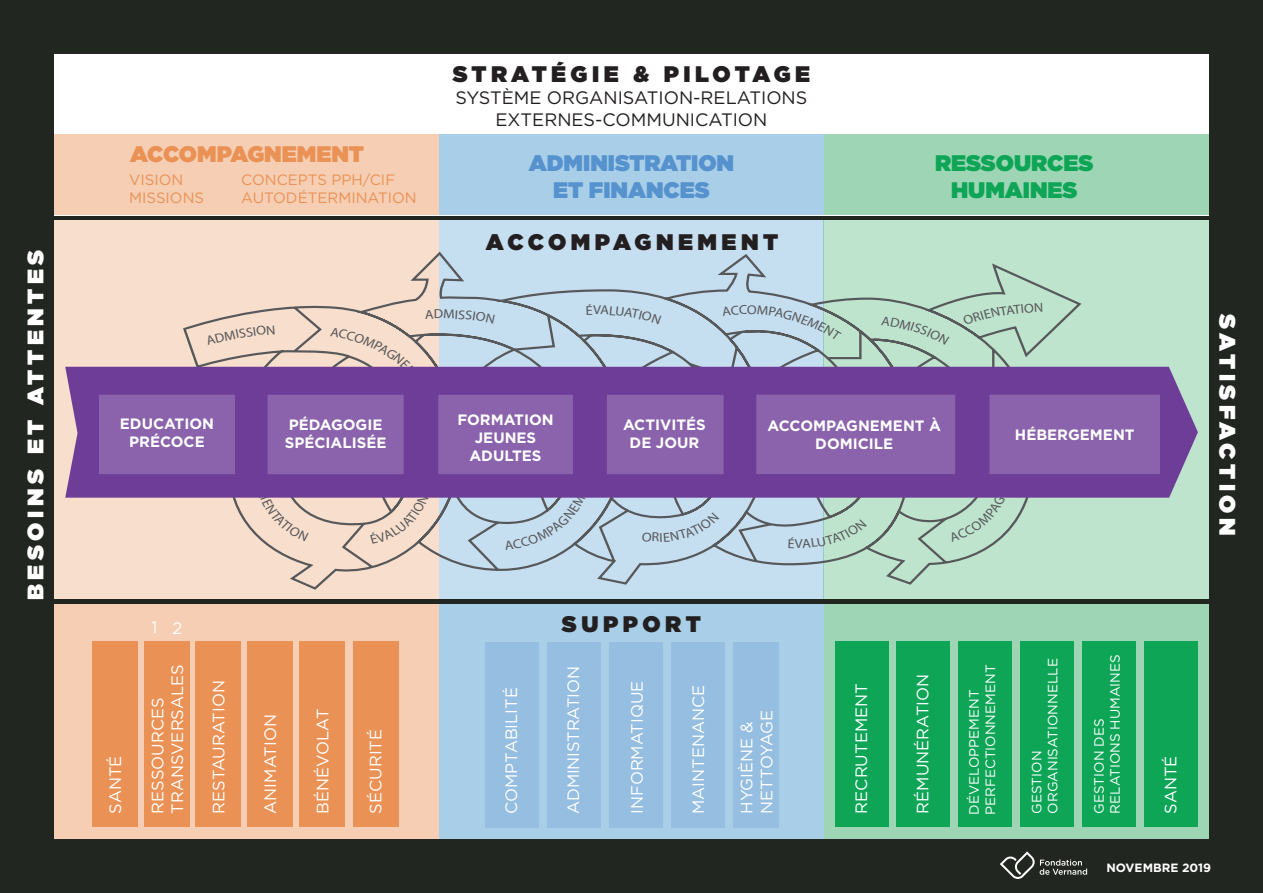
<style>
.page{position:relative;width:1263px;height:893px;background:#222620}
.page>*{position:absolute;margin:0;border:0;box-sizing:border-box;transform-origin:0 0}
.t1{font:900 22.5px "Gotham";letter-spacing:.2em;color:#231f20}
.t2{font:900 22.5px "Gotham";letter-spacing:.2em;color:#fff}
.t3{font:900 22.5px "Gotham";color:#5692ce}
.t4{font:900 22.5px "Gotham";color:#0ea557}
.t5{font:900 22.5px "Gotham";color:#ea9256}
.t6{font:18px/21.6px "Gotham";color:#231f20;text-align:center}
.t7{font:16.5px "Gotham";color:#fff}
.t8{font:16.5px "Gotham";letter-spacing:-.02em;color:#fff}
.t9{font:700 15px/18px "Gotham";color:#fff;text-align:center}
.t10{font:15px "Gotham";color:#ea9256}
.t11{font:13.5px "Gotham";color:#fff}
.t12{font:700 12px "Gotham";color:#fff}
</style>
<div class="page">
<div style="left:54px;top:605px;width:385px;height:234px;background:#f5ceb3"></div>
<div style="left:439px;top:605px;width:385px;height:234px;background:#a8cee8"></div>
<div style="left:824px;top:605px;width:385px;height:234px;background:#9ed6b5"></div>
<div style="left:54px;top:54px;width:1155px;height:161px;background:#fff"></div>
<div style="left:439px;top:135px;width:385px;height:80px;background:#a8cee8"></div>
<div style="left:54px;top:135px;width:385px;height:80px;background:#f5ceb3"></div>
<div style="left:824px;top:135px;width:385px;height:80px;background:#9ed6b5"></div>
<div style="left:439px;top:220px;width:385px;height:378px;background:#c5def0"></div>
<div style="left:54px;top:220px;width:385px;height:378px;background:#f8decc"></div>
<div style="left:824px;top:220px;width:385px;height:378px;background:#bee4ce"></div>
<div style="left:547px;top:642px;width:54px;height:185px;background:#95bee0"></div>
<div style="left:485px;top:642px;width:54px;height:185px;background:#95bee0"></div>
<div style="left:609px;top:642px;width:54px;height:185px;background:#95bee0"></div>
<div style="left:671px;top:642px;width:54px;height:185px;background:#95bee0"></div>
<div style="left:93px;top:642px;width:45px;height:185px;background:#ea9256"></div>
<div style="left:144px;top:642px;width:45px;height:185px;background:#ea9256"></div>
<div style="left:195px;top:642px;width:45px;height:185px;background:#ea9256"></div>
<div style="left:733px;top:642px;width:45px;height:185px;background:#95bee0"></div>
<div style="left:299px;top:642px;width:45px;height:185px;background:#ea9256"></div>
<div style="left:353px;top:641px;width:46px;height:185px;background:#ea9256"></div>
<div style="left:247px;top:642px;width:45px;height:185px;background:#ea9256"></div>
<div style="left:835px;top:642px;width:53px;height:185px;background:#0ea557"></div>
<div style="left:958px;top:642px;width:53px;height:185px;background:#0ea557"></div>
<div style="left:896px;top:642px;width:53px;height:185px;background:#0ea557"></div>
<div style="left:1020px;top:642px;width:54px;height:185px;background:#0ea557"></div>
<div style="left:1144px;top:642px;width:54px;height:185px;background:#0ea557"></div>
<div style="left:1082px;top:642px;width:54px;height:185px;background:#0ea557"></div>
<svg style="left:183px;top:252px;width:898px;height:338px"></svg>
<div style="left:65px;top:367px;width:1104px;height:131px;background:#6e3d98"></div>
<svg style="left:1169px;top:367px;width:29px;height:131px"></svg>
<svg style="left:1000px;top:851px;width:87px;height:28px"></svg>
<div style="left:99px;top:395px;width:136px;height:79px;background:#8a63ac"></div>
<div style="left:268px;top:395px;width:136px;height:79px;background:#8a63ac"></div>
<div style="left:438px;top:395px;width:135px;height:79px;background:#8a63ac"></div>
<div style="left:607px;top:395px;width:116px;height:79px;background:#8a63ac"></div>
<div style="left:756px;top:395px;width:199px;height:79px;background:#8a63ac"></div>
<div style="left:989px;top:395px;width:171px;height:79px;background:#8a63ac"></div>
<svg style="left:206px;top:325px;width:69px;height:20px"></svg>
<svg style="left:330px;top:327px;width:88px;height:50px"></svg>
<svg style="left:258px;top:489px;width:51px;height:52px"></svg>
<svg style="left:370px;top:495px;width:59px;height:49px"></svg>
<svg style="left:425px;top:309px;width:70px;height:14px"></svg>
<svg style="left:504px;top:495px;width:81px;height:55px"></svg>
<svg style="left:587px;top:304px;width:74px;height:20px"></svg>
<svg style="left:642px;top:512px;width:77px;height:30px"></svg>
<svg style="left:722px;top:305px;width:120px;height:35px"></svg>
<svg style="left:788px;top:519px;width:79px;height:29px"></svg>
<svg style="left:881px;top:316px;width:68px;height:29px"></svg>
<svg style="left:949px;top:495px;width:56px;height:47px"></svg>
<svg style="left:962px;top:303px;width:80px;height:22px"></svg>
<p class="t2" style="left:19px;top:600px;width:352px;rotate:-90deg">BESOINS ET ATTENTES</p>
<p class="t5" style="left:130px;top:137px;width:235px">ACCOMPAGNEMENT</p>
<p class="t10" style="left:129px;top:170px;width:56px">VISION</p>
<p class="t10" style="left:129px;top:188px;width:76px">MISSIONS</p>
<p class="t10" style="left:241px;top:170px;width:155px">CONCEPTS PPH/CIF</p>
<p class="t10" style="left:241px;top:188px;width:177px">AUTODÉTERMINATION</p>
<p class="t9" style="left:120px;top:415px;width:96px">EDUCATION</p>
<p class="t9" style="left:129px;top:433px;width:77px">PRÉCOCE</p>
<p class="t9" style="left:289px;top:415px;width:95px">PÉDAGOGIE</p>
<p class="t9" style="left:285px;top:433px;width:103px">SPÉCIALISÉE</p>
<p class="t7" style="left:105px;top:814px;width:60px;rotate:-90deg">SANTÉ</p>
<p class="t7" style="left:152px;top:617px;width:32px">1 2</p>
<p class="t7" style="left:167px;top:814px;width:151px;rotate:-90deg">TRANSVERSALES</p>
<p class="t7" style="left:147px;top:814px;width:118px;rotate:-90deg">RESSOURCES</p>
<p class="t7" style="left:208px;top:814px;width:135px;rotate:-90deg">RESTAURATION</p>
<p class="t7" style="left:260px;top:814px;width:101px;rotate:-90deg">ANIMATION</p>
<p class="t7" style="left:312px;top:814px;width:107px;rotate:-90deg">BÉNÉVOLAT</p>
<p class="t7" style="left:365px;top:814px;width:86px;rotate:-90deg">SÉCURITÉ</p>
<p class="t1" style="left:453px;top:58px;width:359px">STRATÉGIE &amp; PILOTAGE</p>
<p class="t6" style="left:456px;top:87px;width:353px">SYSTÈME ORGANISATION-RELATIONS<br>EXTERNES-COMMUNICATION</p>
<p class="t3" style="left:529px;top:147px;width:207px">ADMINISTRATION</p>
<p class="t3" style="left:553px;top:174px;width:158px">ET FINANCES</p>
<p class="t1" style="left:486px;top:226px;width:294px">ACCOMPAGNEMENT</p>
<p class="t4" style="left:935px;top:147px;width:160px">RESSOURCES</p>
<p class="t4" style="left:951px;top:174px;width:128px">HUMAINES</p>
<p class="t9" style="left:457px;top:410px;width:98px">FORMATION<br>JEUNES</p>
<p class="t9" style="left:469px;top:446px;width:74px">ADULTES</p>
<p class="t9" style="left:623px;top:415px;width:84px">ACTIVITÉS</p>
<p class="t9" style="left:630px;top:433px;width:71px">DE JOUR</p>
<p class="t9" style="left:768px;top:417px;width:175px">ACCOMPAGNEMENT À<br>DOMICILE</p>
<p class="t9" style="left:1015px;top:425px;width:121px">HÉBERGEMENT</p>
<p class="t2" style="left:1243px;top:314px;width:223px;rotate:90deg">SATISFACTION</p>
<p class="t7" style="left:501px;top:814px;width:128px;rotate:-90deg">COMPTABILITÉ</p>
<p class="t1" style="left:562px;top:607px;width:141px">SUPPORT</p>
<p class="t7" style="left:563px;top:814px;width:149px;rotate:-90deg">ADMINISTRATION</p>
<p class="t7" style="left:626px;top:814px;width:135px;rotate:-90deg">INFORMATIQUE</p>
<p class="t7" style="left:688px;top:814px;width:131px;rotate:-90deg">MAINTENANCE</p>
<p class="t7" style="left:736px;top:814px;width:94px;rotate:-90deg">HYGIÈNE &amp;</p>
<p class="t8" style="left:756px;top:814px;width:106px;rotate:-90deg">NETTOYAGE</p>
<p class="t7" style="left:851px;top:814px;width:132px;rotate:-90deg">RECRUTEMENT</p>
<p class="t7" style="left:912px;top:814px;width:141px;rotate:-90deg">RÉMUNÉRATION</p>
<p class="t11" style="left:982px;top:815px;width:152px;rotate:-90deg">PERFECTIONNEMENT</p>
<p class="t11" style="left:965px;top:815px;width:127px;rotate:-90deg">DÉVELOPPEMENT</p>
<p class="t11" style="left:1044px;top:814px;width:157px;rotate:-90deg">ORGANISATIONNELLE</p>
<p class="t11" style="left:1028px;top:814px;width:64px;rotate:-90deg">GESTION</p>
<p class="t11" style="left:1106px;top:814px;width:161px;rotate:-90deg">RELATIONS HUMAINES</p>
<p class="t11" style="left:1090px;top:814px;width:97px;rotate:-90deg">GESTION DES</p>
<p class="t7" style="left:1160px;top:814px;width:60px;rotate:-90deg">SANTÉ</p>
<p class="t12" style="left:1106px;top:860px;width:106px">NOVEMBRE 2019</p>
</div>
